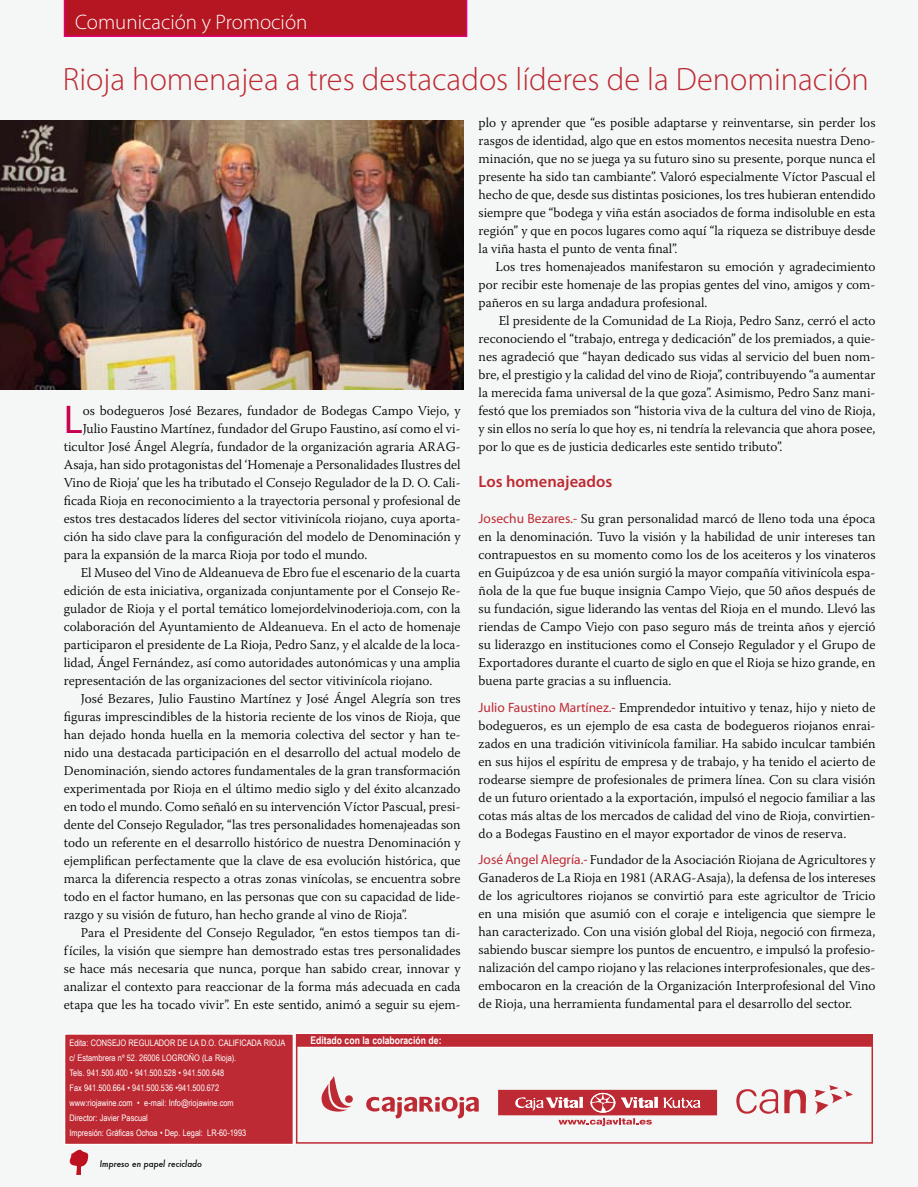
<style>
.page{position:relative;width:918px;height:1187px;background:#fff}
.page>*{position:absolute;margin:0;border:0;box-sizing:border-box;transform-origin:0 0}
.t1{font:40.2px "Myriad Pro";color:#c50050}
.t2{font:300 32.4px "Myriad Pro";color:#bd2a33}
.t3{font:300 21px "Myriad Pro";color:#fff}
.t4{font:600 16.5px "Myriad Pro";color:#bd2a33}
.t5{font:300 13.5px/18px "Warnock Pro";color:#000;text-align:justify}
.t6{font:700 10.5px "Arial Narrow";color:#fff}
.t7{font:9px/15px "Arial Narrow";color:#fff}
.t8{font:italic 500 9px "Futura";color:#000;scale:.9 1}
.s1{font-family:"Myriad Pro";font-weight:400;color:#bd2a33}
</style>
<div class="page">
<div style="left:0;top:0;width:918px;height:1186px;background:#f5f6f6"></div>
<div style="left:64px;top:0;width:403px;height:37px;background:#b51621"></div>
<img style="left:0;top:120px;width:464px;height:270px">
<div style="left:296px;top:1033px;width:577px;height:14px;background:#bd2a33"></div>
<div style="left:295px;top:1033px;width:579px;height:15px;border:2px solid #fff"></div>
<div style="left:65px;top:1033px;width:228px;height:111px;background:#bd2a33"></div>
<div style="left:64px;top:1033px;width:230px;height:112px;border:2px solid #fff"></div>
<svg style="left:736px;top:1089px;width:70px;height:25px"></svg>
<svg style="left:814px;top:1085px;width:39px;height:29px"></svg>
<svg style="left:321px;top:1076px;width:32px;height:36px"></svg>
<svg style="left:366px;top:1096px;width:113px;height:22px"></svg>
<svg style="left:498px;top:1089px;width:219px;height:36px"></svg>
<div style="left:296px;top:1033px;width:577px;height:110px;border:2px solid #bd2a33"></div>
<svg style="left:70px;top:1149px;width:18px;height:25px"></svg>
<h3 class="t3" style="left:75px;top:10px;width:234px">Comunicación y Promoción</h3>
<h2 class="t2" style="left:63px;top:60px;width:808px">Rioja homenajea a tres destacados líderes de la Denominación</h2>
<h1 class="t1" style="left:64px;top:394px;width:20px">L</h1>
<p class="t5" style="left:83px;top:401px;width:379px">os bodegueros José Bezares, fundador de Bodegas Campo Viejo, y</p>
<p class="t5" style="left:83px;top:419px;width:379px">Julio Faustino Martínez, fundador del Grupo Faustino, así como el vi-</p>
<p class="t5" style="left:64px;top:437px;width:398px">ticultor José Ángel Alegría, fundador de la organización agraria ARAG-</p>
<p class="t5" style="left:64px;top:455px;width:398px">Asaja, han sido protagonistas del ‘Homenaje a Personalidades Ilustres del</p>
<p class="t5" style="left:64px;top:473px;width:398px">Vino de Rioja’ que les ha tributado el Consejo Regulador de la D. O. Cali-</p>
<p class="t5" style="left:64px;top:491px;width:398px">ficada Rioja en reconocimiento a la trayectoria personal y profesional de</p>
<p class="t5" style="left:64px;top:509px;width:398px">estos tres destacados líderes del sector vitivinícola riojano, cuya aporta-</p>
<p class="t5" style="left:64px;top:527px;width:398px">ción ha sido clave para la configuración del modelo de Denominación y</p>
<p class="t5" style="left:64px;top:545px;width:305px">para la expansión de la marca Rioja por todo el mundo.</p>
<p class="t5" style="left:81px;top:563px;width:381px">El Museo del Vino de Aldeanueva de Ebro fue el escenario de la cuarta</p>
<p class="t5" style="left:64px;top:581px;width:398px">edición de esta iniciativa, organizada conjuntamente por el Consejo Re-</p>
<p class="t5" style="left:64px;top:599px;width:398px">gulador de Rioja y el portal temático lomejordelvinoderioja.com, con la</p>
<p class="t5" style="left:64px;top:617px;width:398px">colaboración del Ayuntamiento de Aldeanueva. En el acto de homenaje</p>
<p class="t5" style="left:64px;top:635px;width:398px">participaron el presidente de La Rioja, Pedro Sanz, y el alcalde de la loca-</p>
<p class="t5" style="left:64px;top:653px;width:398px">lidad, Ángel Fernández, así como autoridades autonómicas y una amplia</p>
<p class="t5" style="left:64px;top:671px;width:370px">representación de las organizaciones del sector vitivinícola riojano.</p>
<p class="t5" style="left:81px;top:689px;width:381px">José Bezares, Julio Faustino Martínez y José Ángel Alegría son tres</p>
<p class="t5" style="left:64px;top:707px;width:398px">figuras imprescindibles de la historia reciente de los vinos de Rioja, que</p>
<p class="t5" style="left:64px;top:725px;width:398px">han dejado honda huella en la memoria colectiva del sector y han te-</p>
<p class="t5" style="left:64px;top:743px;width:398px">nido una destacada participación en el desarrollo del actual modelo de</p>
<p class="t5" style="left:64px;top:761px;width:398px">Denominación, siendo actores fundamentales de la gran transformación</p>
<p class="t5" style="left:64px;top:779px;width:398px">experimentada por Rioja en el último medio siglo y del éxito alcanzado</p>
<p class="t5" style="left:64px;top:797px;width:398px">en todo el mundo. Como señaló en su intervención Víctor Pascual, presi-</p>
<p class="t5" style="left:64px;top:815px;width:398px">dente del Consejo Regulador, “las tres personalidades homenajeadas son</p>
<p class="t5" style="left:64px;top:833px;width:398px">todo un referente en el desarrollo histórico de nuestra Denominación y</p>
<p class="t5" style="left:64px;top:851px;width:398px">ejemplifican perfectamente que la clave de esa evolución histórica, que</p>
<p class="t5" style="left:64px;top:869px;width:398px">marca la diferencia respecto a otras zonas vinícolas, se encuentra sobre</p>
<p class="t5" style="left:64px;top:887px;width:398px">todo en el factor humano, en las personas que con su capacidad de lide-</p>
<p class="t5" style="left:64px;top:905px;width:345px">razgo y su visión de futuro, han hecho grande al vino de Rioja”.</p>
<p class="t5" style="left:81px;top:923px;width:381px">Para el Presidente del Consejo Regulador, “en estos tiempos tan di-</p>
<p class="t5" style="left:64px;top:941px;width:398px">fíciles, la visión que siempre han demostrado estas tres personalidades</p>
<p class="t5" style="left:64px;top:959px;width:398px">se hace más necesaria que nunca, porque han sabido crear, innovar y</p>
<p class="t5" style="left:64px;top:977px;width:398px">analizar el contexto para reaccionar de la forma más adecuada en cada</p>
<p class="t5" style="left:64px;top:995px;width:398px">etapa que les ha tocado vivir”. En este sentido, animó a seguir su ejem-</p>
<p class="t7" style="left:70px;top:1035px;width:217px">Edita: CONSEJO REGULADOR DE LA D.O. CALIFICADA RIOJA c/ Estambrera nº 52. 26006 LOGROÑO (La Rioja).<br>Tels. 941.500.400 • 941.500.528 • 941.500.648<br>Fax 941.500.664 • 941.500.536 •941.500.672<br>www:riojawine.com • e-mail: Info@riojawine.com<br>Director: Javier Pascual<br>Impresión: Gráficas Ochoa • Dep. Legal: LR-60-1993</p>
<p class="t8" style="left:100px;top:1157px;width:115px">Impreso en papel reciclado</p>
<p class="t6" style="left:310px;top:1033px;width:133px">Editado con la colaboración de:</p>
<p class="t5" style="left:479px;top:113px;width:398px">plo y aprender que “es posible adaptarse y reinventarse, sin perder los rasgos de identidad, algo que en estos momentos necesita nuestra Deno&shy;minación, que no se juega ya su futuro sino su presente, porque nunca el presente ha sido tan cambiante”. Valoró especialmente Víctor Pascual el hecho de que, desde sus distintas posiciones, los tres hubieran entendido siempre que “bodega y viña están asociados de forma indisoluble en esta región” y que en pocos lugares como aquí “la riqueza se distribuye desde la viña hasta el punto de venta final”.</p>
<p class="t5" style="left:479px;top:257px;width:398px;text-indent:17px">Los tres homenajeados manifestaron su emoción y agradecimiento por recibir este homenaje de las propias gentes del vino, amigos y com&shy;pañeros en su larga andadura profesional.</p>
<p class="t5" style="left:479px;top:311px;width:398px;text-indent:20px">El presidente de la Comunidad de La Rioja, Pedro Sanz, cerró el acto reconociendo el “trabajo, entrega y dedicación” de los premiados, a quie&shy;nes agradeció que “hayan dedicado sus vidas al servicio del buen nom&shy;bre, el prestigio y la calidad del vino de Rioja”, contribuyendo “a aumentar la merecida fama universal de la que goza”. Asimismo, Pedro Sanz mani&shy;festó que los premiados son “historia viva de la cultura del vino de Rioja, y sin ellos no sería lo que hoy es, ni tendría la relevancia que ahora posee, por lo que es de justicia dedicarles este sentido tributo”.</p>
<p class="t4" style="left:479px;top:471px;width:135px">Los homenajeados</p>
<p class="t5" style="left:479px;top:509px;width:398px"><span class="s1">Josechu Bezares.-</span> Su gran personalidad marcó de lleno toda una época en la denominación. Tuvo la visión y la habilidad de unir intereses tan contrapuestos en su momento como los de los aceiteros y los vinateros en Guipúzcoa y de esa unión surgió la mayor compañía vitivinícola espa&shy;ñola de la que fue buque insignia Campo Viejo, que 50 años después de su fundación, sigue liderando las ventas del Rioja en el mundo. Llevó las riendas de Campo Viejo con paso seguro más de treinta años y ejerció su liderazgo en instituciones como el Consejo Regulador y el Grupo de Exportadores durante el cuarto de siglo en que el Rioja se hizo grande, en buena parte gracias a su influencia.</p>
<p class="t5" style="left:479px;top:698px;width:398px"><span class="s1">Julio Faustino Martínez.-</span> Emprendedor intuitivo y tenaz, hijo y nieto de bodegueros, es un ejemplo de esa casta de bodegueros riojanos enrai&shy;zados en una tradición vitivinícola familiar. Ha sabido inculcar también en sus hijos el espíritu de empresa y de trabajo, y ha tenido el acierto de rodearse siempre de profesionales de primera línea. Con su clara visión de un futuro orientado a la exportación, impulsó el negocio familiar a las cotas más altas de los mercados de calidad del vino de Rioja, convirtien&shy;do a Bodegas Faustino en el mayor exportador de vinos de reserva.</p>
<p class="t5" style="left:479px;top:850px;width:398px"><span class="s1">José Ángel Alegría.-</span> Fundador de la Asociación Riojana de Agricultores y Ganaderos de La Rioja en 1981 (ARAG-Asaja), la defensa de los intereses de los agricultores riojanos se convirtió para este agricultor de Tricio en una misión que asumió con el coraje e inteligencia que siempre le han caracterizado. Con una visión global del Rioja, negoció con firmeza, sabiendo buscar siempre los puntos de encuentro, e impulsó la profesio&shy;nalización del campo riojano y las relaciones interprofesionales, que des&shy;embocaron en la creación de la Organización Interprofesional del Vino de Rioja, una herramienta fundamental para el desarrollo del sector.</p>
</div>
